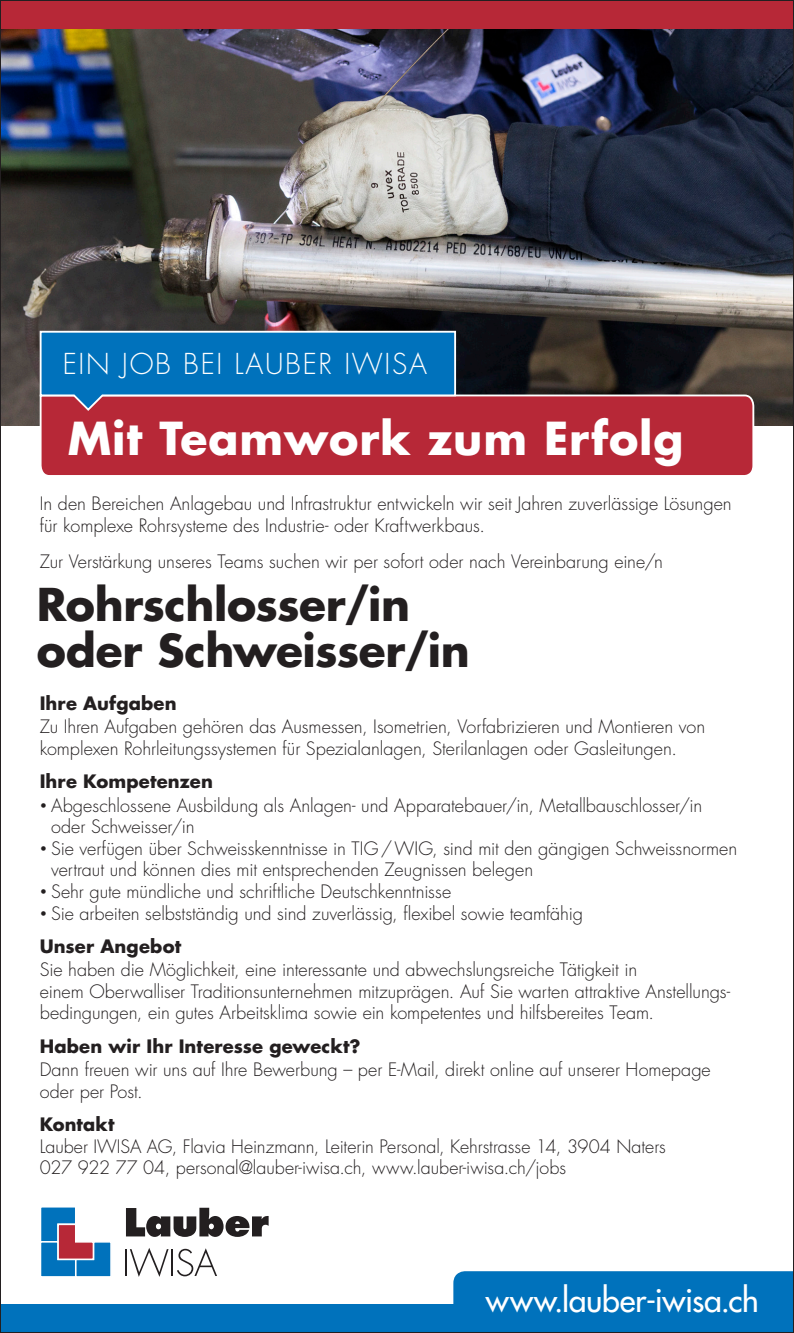
<style>
.page{position:relative;width:794px;height:1333px;background:#fff}
.page>*{position:absolute;margin:0;border:0;box-sizing:border-box;transform-origin:0 0}
.t1{font:700 44.2px "Futura CE";letter-spacing:.02em;color:#fff}
.t2{font:700 44px/46px "Futura CE";letter-spacing:-.01em;color:#231f20}
.t3{font:500 32px "Futura CE";letter-spacing:-.01em;color:#fff}
.t4{font:300 28px "Futura";letter-spacing:.06em;color:#fff}
.t5{font:300 18px/21.6px "Futura";color:#231f20}
.t6{font:700 18px "Futura CE";letter-spacing:.01em;color:#231f20}
.s1{font-size:12px}
</style>
<div class="page">
<img style="left:2px;top:28px;width:790px;height:397px">
<div style="left:0;top:0;width:794px;height:28px;background:#b72837"></div>
<div style="left:0;top:1304px;width:794px;height:28px;background:#0072bc"></div>
<div style="left:453px;top:1271px;width:339px;height:33px;background:#0072bc"></div>
<div style="left:39px;top:393px;width:716px;height:82px;background:#b72837"></div>
<svg style="left:39px;top:330px;width:418px;height:82px;background:#306ba5"></svg>
<svg style="left:41px;top:1207px;width:70px;height:70px"></svg>
<svg style="left:126px;top:1207px;width:143px;height:29px"></svg>
<hr style="left:125px;top:1248px;width:2px;height:27px;background:#231f20">
<svg style="left:130px;top:1248px;width:38px;height:28px"></svg>
<hr style="left:171px;top:1248px;width:2px;height:27px;background:#231f20">
<svg style="left:177px;top:1248px;width:40px;height:28px"></svg>
<h3 class="t4" style="left:63px;top:346px;width:366px">EIN JOB BEI LAUBER IWISA</h3>
<h1 class="t1" style="left:68px;top:405px;width:617px">Mit Teamwork zum Erfolg</h1>
<p class="t5" style="left:40px;top:493px;width:693px">In den Bereichen Anlagebau und Infrastruktur entwickeln wir seit Jahren zuverlässige Lösungen für komplexe Rohrsysteme des Industrie- oder Kraftwerkbaus.</p>
<p class="t5" style="left:40px;top:550px;width:625px">Zur Verstärkung unseres Teams suchen wir per sofort oder nach Vereinbarung eine/n</p>
<h2 class="t2" style="left:37px;top:579px;width:434px">Rohrschlosser/in oder Schweisser/in</h2>
<p class="t6" style="left:40px;top:690px;width:138px">Ihre Aufgaben</p>
<p class="t5" style="left:40px;top:716px;width:667px">Zu Ihren Aufgaben gehören das Ausmessen, Isometrien, Vorfabrizieren und Montieren von komplexen Rohrleitungssystemen für Spezialanlagen, Sterilanlagen oder Gasleitungen.</p>
<p class="t6" style="left:40px;top:768px;width:175px">Ihre Kompetenzen</p>
<p class="t5" style="left:51px;top:794px;width:652px;text-indent:-11px"><span class="s1">•</span> Abgeschlossene Ausbildung als Anlagen- und Apparatebauer/in, Metallbauschlosser/in oder Schweisser/in</p>
<p class="t5" style="left:51px;top:837px;width:687px;text-indent:-11px"><span class="s1">•</span> Sie verfügen über Schweisskenntnisse in TIG/WIG, sind mit den gängigen Schweissnormen vertraut und können dies mit entsprechenden Zeugnissen belegen</p>
<p class="t5" style="left:40px;top:880px;width:413px"><span class="s1">•</span> Sehr gute mündliche und schriftliche Deutschkenntnisse</p>
<p class="t5" style="left:40px;top:902px;width:545px"><span class="s1">•</span> Sie arbeiten selbstständig und sind zuverlässig, flexibel sowie teamfähig</p>
<p class="t6" style="left:40px;top:932px;width:143px">Unser Angebot</p>
<p class="t5" style="left:40px;top:959px;width:692px">Sie haben die Möglichkeit, eine interessante und abwechslungsreiche Tätigkeit in<br>einem Oberwalliser Traditionsunternehmen mitzuprägen. Auf Sie warten attraktive Anstellungs&shy;bedingungen, ein gutes Arbeitsklima sowie ein kompetentes und hilfsbereites Team.</p>
<p class="t6" style="left:40px;top:1032px;width:322px">Haben wir Ihr Interesse geweckt?</p>
<p class="t5" style="left:40px;top:1058px;width:672px">Dann freuen wir uns auf Ihre Bewerbung – per E-Mail, direkt online auf unserer Homepage oder per Post.</p>
<p class="t6" style="left:40px;top:1110px;width:76px">Kontakt</p>
<p class="t5" style="left:40px;top:1135px;width:628px">Lauber IWISA AG, Flavia Heinzmann, Leiterin Personal, Kehrstrasse 14, 3904 Naters<br>027 922 77 04, personal@lauber-iwisa.ch, www.lauber-iwisa.ch/jobs</p>
<h3 class="t3" style="left:486px;top:1276px;width:275px">www.lauber-iwisa.ch</h3>
</div>
